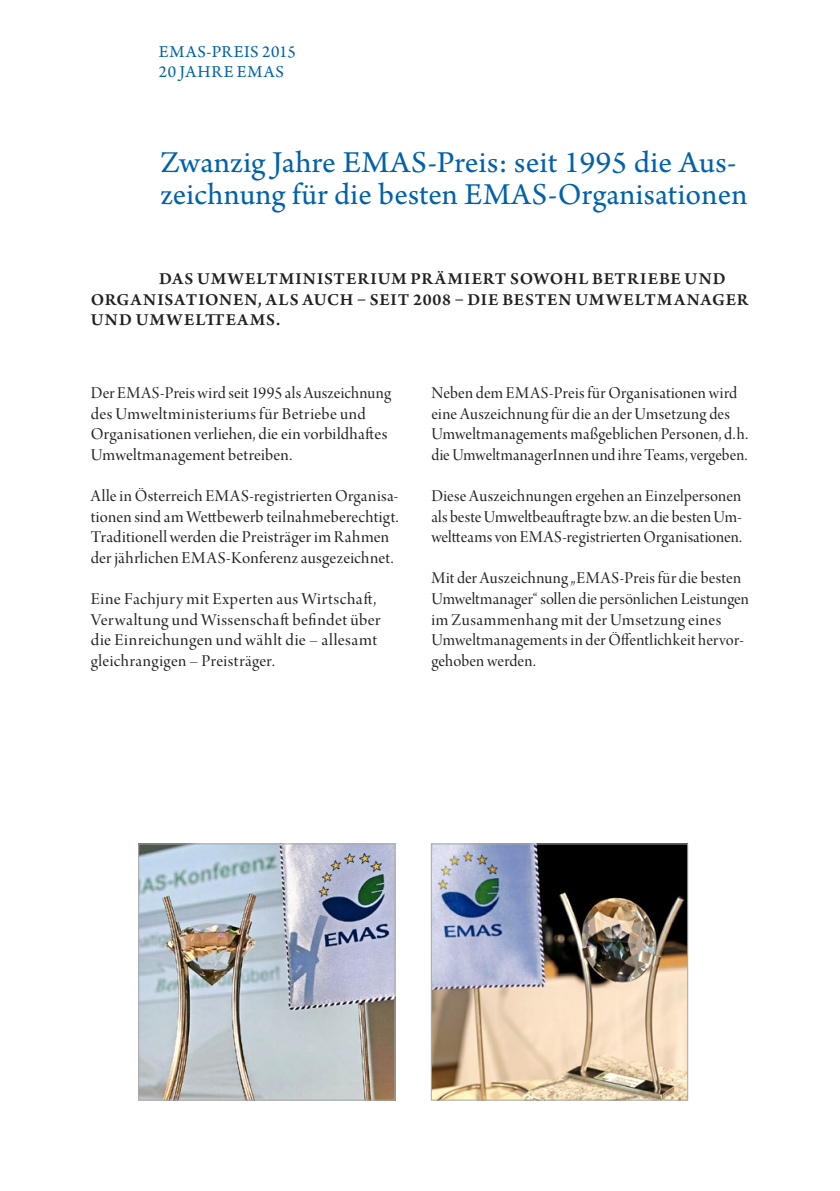
<style>
.page{position:relative;width:840px;height:1191px;background:#fff}
.page>*{position:absolute;margin:0;border:0;box-sizing:border-box;transform-origin:0 0}
.t1{font:32px/31.8px "Arno Pro";letter-spacing:.01em;color:#0161aa}
.t2{font:17.6px/20.6px "Arno Pro Display";letter-spacing:.015em;color:#231f20}
.t3{font:600 17.6px/20.6px "Arno Pro";letter-spacing:.05em;color:#231f20}
.t4{font:17.6px/20px "Arno Pro";letter-spacing:.035em;color:#0161aa}
</style>
<div class="page">
<img style="left:140px;top:845px;width:253px;height:253px">
<div style="left:138px;top:843px;width:257px;height:257px;border:1px solid #a8a9ad"></div>
<img style="left:433px;top:845px;width:252px;height:253px">
<div style="left:431px;top:843px;width:256px;height:257px;border:1px solid #a8a9ad"></div>
<p class="t4" style="left:159px;top:43px;width:138px">EMAS-PREIS 2015<br>20 JAHRE EMAS</p>
<h1 class="t1" style="left:160px;top:149px;width:588px">Zwanzig Jahre EMAS-Preis: seit 1995 die Aus-- zeichnung für die besten EMAS-Organisationen</h1>
<p class="t3" style="left:91px;top:269px;width:658px;text-indent:68px">DAS UMWELTMINISTERIUM PRÄMIERT SOWOHL BETRIEBE UND<br>ORGANISATIONEN, ALS AUCH – SEIT 2008 – DIE BESTEN UMWELTMANAGER<br>UND UMWELTTEAMS.</p>
<p class="t2" style="left:91px;top:383px;width:301px">Der EMAS-Preis wird seit 1995 als Auszeichnung des Umweltministeriums für Betriebe und Organisationen verliehen, die ein vorbildhaftes Umweltmanagement betreiben.</p>
<p class="t2" style="left:91px;top:486px;width:309px">Alle in Österreich EMAS-registrierten Organisa&shy;tionen sind am Wettbewerb teilnahmeberechtigt.<br>Traditionell werden die Preisträger im Rahmen der jährlichen EMAS-Konferenz ausgezeichnet.</p>
<p class="t2" style="left:91px;top:589px;width:291px">Eine Fachjury mit Experten aus Wirtschaft, Verwaltung und Wissenschaft befindet über die Einreichungen und wählt die – allesamt gleichrangigen – Preisträger.</p>
<p class="t2" style="left:431px;top:383px;width:318px">Neben dem EMAS-Preis für Organisationen wird eine Auszeichnung für die an der Umsetzung des Umweltmanagements maßgeblichen Personen, d.h. die UmweltmanagerInnen und ihre Teams, vergeben.</p>
<p class="t2" style="left:431px;top:486px;width:312px;text-align:justify">Diese Auszeichnungen ergehen an Einzelpersonen als beste Umweltbeauftragte bzw. an die besten Um&shy;weltteams von EMAS-registrierten Organisationen.</p>
<p class="t2" style="left:431px;top:569px;width:319px">Mit der Auszeichnung „EMAS-Preis für die besten Umweltmanager“ sollen die persönlichen Leistungen im Zusammenhang mit der Umsetzung eines Umweltmanagements in der Öffentlichkeit hervor&shy;gehoben werden.</p>
</div>
